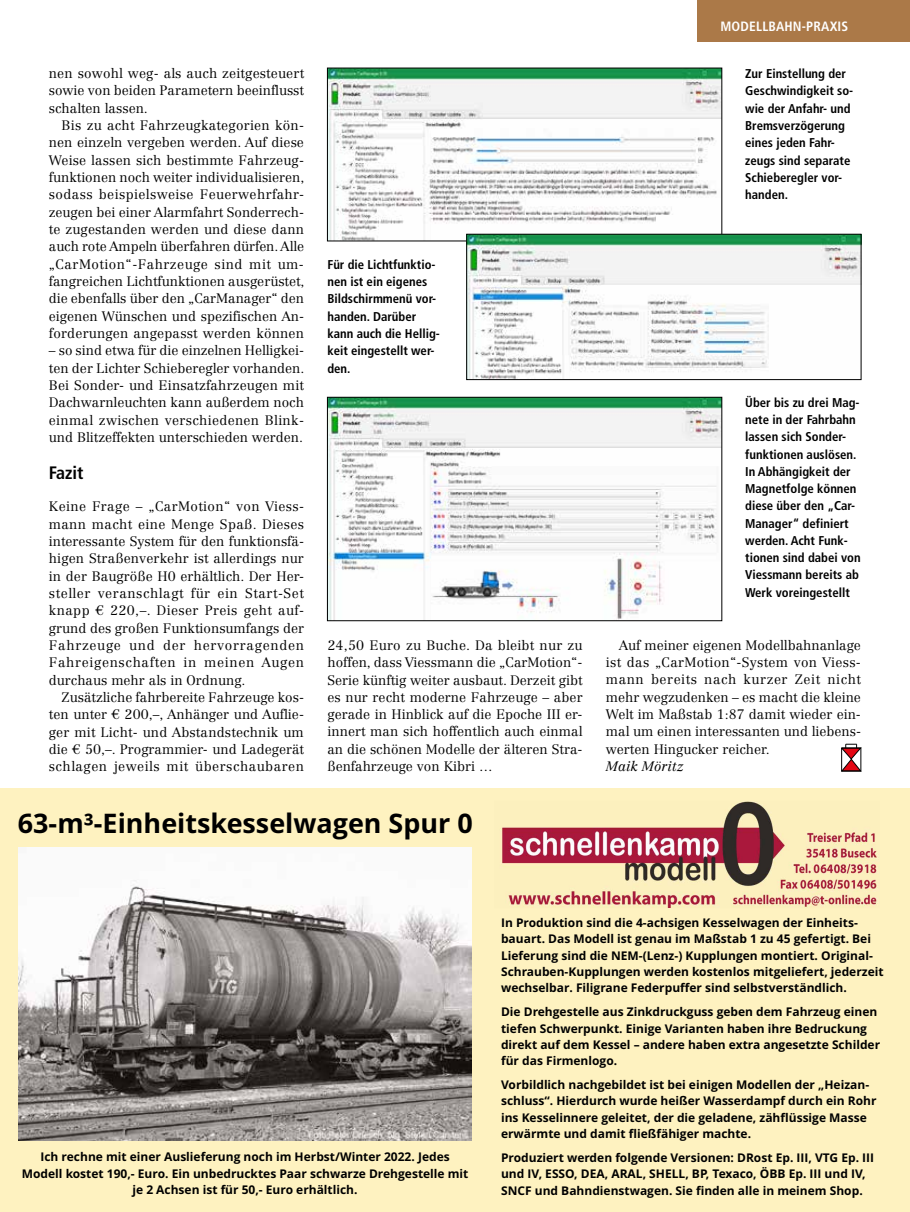
<style>
.page{position:relative;width:910px;height:1212px;background:#fff}
.page>*{position:absolute;margin:0;border:0;box-sizing:border-box;transform-origin:0 0}
.t1{font:700 27px "Open Sans";color:#000}
.t2{font:700 condensed 18px "Frutiger LT Std";color:#000}
.t3{font:300 13.5px/17.2px "Centennial LT Std";color:#000;text-align:justify}
.t4{font:700 condensed 13.5px "Frutiger LT Std";letter-spacing:.015em;color:#fff}
.t5{font:italic 300 13.5px "Centennial LT Std";color:#000}
.t6{font:700 condensed 12.75px/17.4px "Frutiger LT Std";color:#000}
.t7{font:700 12px/16.4px "Open Sans";color:#000}
</style>
<div class="page">
<svg style="left:841px;top:744px;width:20px;height:25px"></svg>
<div style="left:841px;top:748px;width:20px;height:23px;border:1px solid #000"></div>
<img style="left:329px;top:70px;width:391px;height:169px">
<img style="left:329px;top:399px;width:391px;height:220px">
<div style="left:327px;top:397px;width:395px;height:224px;border:1px solid #000"></div>
<img style="left:469px;top:236px;width:390px;height:142px">
<div style="left:467px;top:234px;width:394px;height:146px;border:1px solid #000"></div>
<div style="left:697px;top:0;width:213px;height:41px;background:#ab7948"></div>
<div style="left:0;top:788px;width:910px;height:424px;background:#fef2c0"></div>
<svg style="left:501px;top:801px;width:378px;height:107px"></svg>
<img style="left:19px;top:847px;width:453px;height:293px">
<p class="t3" style="left:49px;top:65px;width:257px">nen sowohl weg- als auch zeitgesteuert sowie von beiden Parametern beeinflusst schalten lassen.</p>
<p class="t3" style="left:49px;top:117px;width:257px;text-indent:13px">Bis zu acht Fahrzeugkategorien kön&shy;nen einzeln vergeben werden. Auf diese Weise lassen sich bestimmte Fahrzeug&shy;funktionen noch weiter individualisieren, sodass beispielsweise Feuerwehrfahr&shy;zeugen bei einer Alarmfahrt Sonderrech&shy;te zugestanden werden und diese dann auch rote Ampeln überfahren dürfen. Alle „CarMotion“-Fahrzeuge sind mit um&shy;fangreichen Lichtfunktionen ausgerüstet, die ebenfalls über den „CarManager“ den eigenen Wünschen und spezifischen An&shy;forderungen angepasst werden können</p>
<p class="t3" style="left:49px;top:342px;width:257px;text-align:left">– so sind etwa für die einzelnen Helligkei&shy;ten der Lichter Schieberegler vorhanden.<br>Bei Sonder- und Einsatzfahrzeugen mit Dachwarnleuchten kann außerdem noch einmal zwischen verschiedenen Blink&shy;und Blitzeffekten unterschieden werden.</p>
<h2 class="t2" style="left:49px;top:462px;width:36px">Fazit</h2>
<p class="t3" style="left:49px;top:498px;width:257px">Keine Frage – „CarMotion“ von Viess&shy;mann macht eine Menge Spaß. Dieses interessante System für den funktionsfä&shy;higen Straßenverkehr ist allerdings nur in der Baugröße H0 erhältlich. Der Her&shy;steller veranschlagt für ein Start-Set knapp € 220,–. Dieser Preis geht auf&shy;grund des großen Funktionsumfangs der Fahrzeuge und der hervorragenden Fahreigenschaften in meinen Augen durchaus mehr als in Ordnung.</p>
<p class="t3" style="left:49px;top:688px;width:257px;text-indent:13px">Zusätzliche fahrbereite Fahrzeuge kos&shy;ten unter € 200,–, Anhänger und Auflie&shy;ger mit Licht- und Abstandstechnik um die € 50,–. Programmier- und Ladegerät schlagen jeweils mit überschaubaren</p>
<p class="t4" style="left:720px;top:18px;width:129px">MODELLBAHN-PRAXIS</p>
<p class="t6" style="left:327px;top:256px;width:114px">Für die Lichtfunktio&shy;nen ist ein eigenes<br>Bildschirmmenü vor&shy;handen. Darüber kann auch die Hellig&shy;keit eingestellt wer&shy;den.</p>
<p class="t6" style="left:745px;top:65px;width:110px">Zur Einstellung der<br>Geschwindigkeit so&shy;wie der Anfahr- und<br>Bremsverzögerung eines jeden Fahr&shy;zeugs sind separate<br>Schieberegler vor&shy;handen.</p>
<p class="t6" style="left:745px;top:394px;width:117px">Über bis zu drei Mag&shy;nete in der Fahrbahn lassen sich Sonder&shy;funktionen auslösen.<br>In Abhängigkeit der<br>Magnetfolge können diese über den „Car-<br>Manager“ definiert werden. Acht Funk&shy;tionen sind dabei von<br>Viessmann bereits ab<br>Werk voreingestellt</p>
<p class="t3" style="left:327px;top:636px;width:257px;text-align:left">24,50 Euro zu Buche. Da bleibt nur zu hoffen, dass Viessmann die „CarMotion“- Serie künftig weiter ausbaut. Derzeit gibt es nur recht moderne Fahrzeuge – aber gerade in Hinblick auf die Epoche III er&shy;innert man sich hoffentlich auch einmal an die schönen Modelle der älteren Stra&shy;ßenfahrzeuge von Kibri …</p>
<p class="t3" style="left:606px;top:636px;width:257px;text-indent:13px">Auf meiner eigenen Modellbahnanlage ist das „CarMotion“-System von Viess&shy;mann bereits nach kurzer Zeit nicht mehr wegzudenken – es macht die kleine Welt im Maßstab 1:87 damit wieder ein&shy;mal um einen interessanten und liebens&shy;werten Hingucker reicher.</p>
<p class="t5" style="left:606px;top:758px;width:79px">Maik Möritz</p>
<h1 class="t1" style="left:18px;top:808px;width:456px">63-m³-Einheitskesselwagen Spur 0</h1>
<p class="t7" style="left:22px;top:1149px;width:448px;text-align:center">Ich rechne mit einer Auslieferung noch im Herbst/Winter 2022. Jedes<br>Modell kostet 190,- Euro. Ein unbedrucktes Paar schwarze Drehgestelle mit je 2 Achsen ist für 50,- Euro erhältlich.</p>
<p class="t7" style="left:501px;top:915px;width:384px">In Produktion sind die 4-achsigen Kesselwagen der Einheits&shy;bauart. Das Modell ist genau im Maßstab 1 zu 45 gefertigt. Bei Lieferung sind die NEM-(Lenz-) Kupplungen montiert. Original-Schrauben-Kupplungen werden kostenlos mitgeliefert, jederzeit wechselbar. Filigrane Federpuffer sind selbstverständlich.</p>
<p class="t7" style="left:501px;top:1004px;width:381px">Die Drehgestelle aus Zinkdruckguss geben dem Fahrzeug einen tiefen Schwerpunkt. Einige Varianten haben ihre Bedruckung direkt auf dem Kessel – andere haben extra angesetzte Schilder für das Firmenlogo.</p>
<p class="t7" style="left:501px;top:1077px;width:377px">Vorbildlich nachgebildet ist bei einigen Modellen der „Heizan&shy;schluss“. Hierdurch wurde heißer Wasserdampf durch ein Rohr ins Kesselinnere geleitet, der die geladene, zähflüssige Masse erwärmte und damit fließfähiger machte.</p>
<p class="t7" style="left:501px;top:1150px;width:375px">Produziert werden folgende Versionen: DRost Ep. III, VTG Ep. III und IV, ESSO, DEA, ARAL, SHELL, BP, Texaco, ÖBB Ep. III und IV,<br>SNCF und Bahndienstwagen. Sie finden alle in meinem Shop.</p>
</div>
